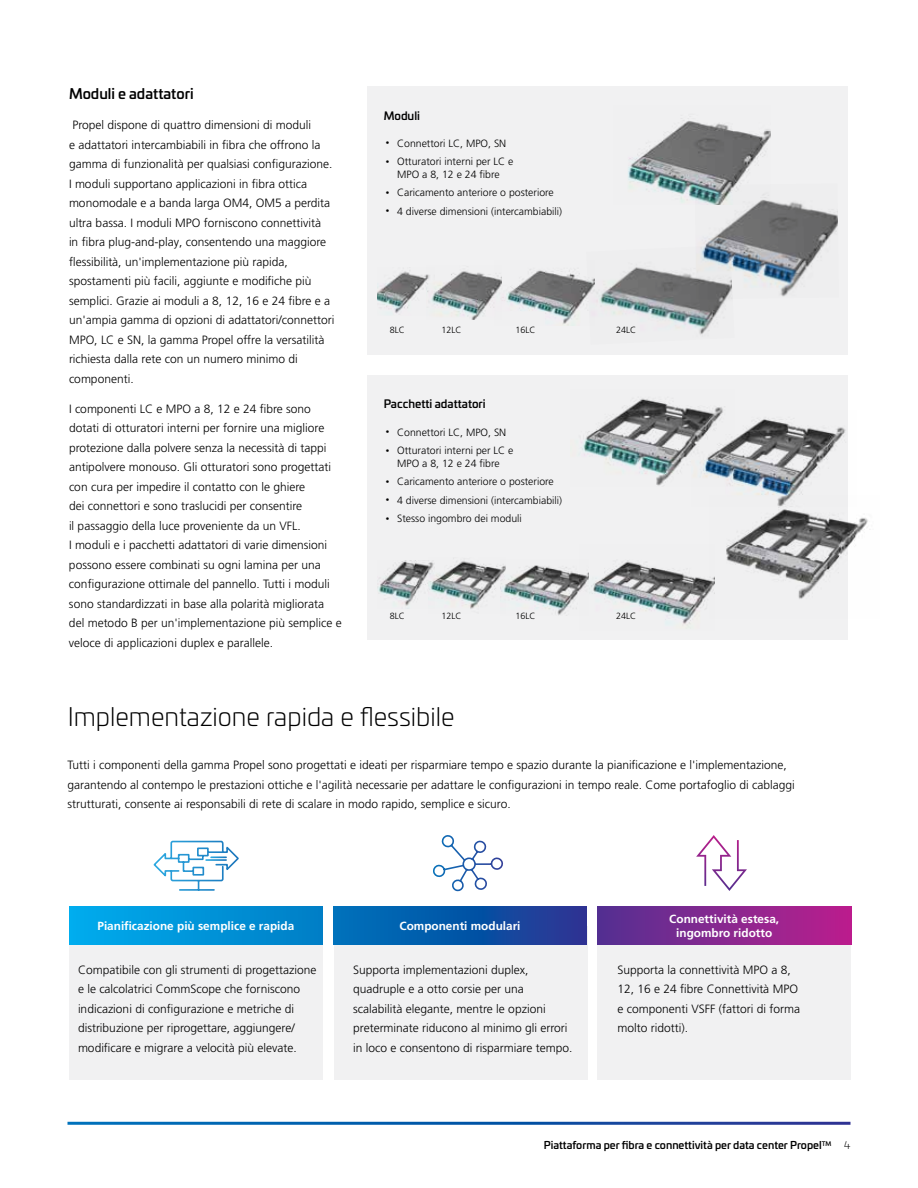
<style>
.page{position:relative;width:918px;height:1188px;background:#fff}
.page>*{position:absolute;margin:0;border:0;box-sizing:border-box;transform-origin:0 0}
.t1{font:300 27px "Frutiger LT Pro";color:#000}
.t2{font:300 25.5px "Univia Pro";color:#000}
.t3{font:500 14.25px "Univia Pro";color:#000}
.t4{font:300 12px/19.5px "Frutiger LT Pro";color:#000}
.t5{font:700 11.85px/13.5px "Frutiger LT Pro";color:#fff;text-align:center}
.t6{font:500 11.25px "Univia Pro";color:#000}
.t7{font:300 10.5px/12.8px "Frutiger LT Pro";color:#000}
.t8{font:500 10.5px "Univia Pro";color:#000}
.t9{font:300 9px "Frutiger LT Pro";color:#000}
.s1{font-weight:300}
</style>
<div class="page">
<div style="left:367px;top:375px;width:481px;height:264px;background:#f1f1f2"></div>
<div style="left:597px;top:926px;width:253px;height:154px;background:#f1f1f2"></div>
<div style="left:334px;top:926px;width:254px;height:154px;background:#f1f1f2"></div>
<div style="left:69px;top:926px;width:253px;height:154px;background:#f1f1f2"></div>
<div style="left:367px;top:86px;width:481px;height:269px;background:#f1f1f2"></div>
<img style="left:628px;top:118px;width:143px;height:84px">
<img style="left:581px;top:398px;width:144px;height:88px">
<img style="left:691px;top:410px;width:155px;height:86px">
<img style="left:695px;top:183px;width:143px;height:114px">
<img style="left:714px;top:496px;width:154px;height:103px">
<div style="left:69px;top:906px;width:254px;height:39px;background:linear-gradient(to right,#00acee,#007ec6)"></div>
<svg style="left:333px;top:906px;width:254px;height:39px;background:#0b53a6"></svg>
<div style="left:597px;top:906px;width:254px;height:39px;background:linear-gradient(to right,#543092,#bc1e8d)"></div>
<svg style="left:153px;top:840px;width:86px;height:51px"></svg>
<hr style="left:206px;top:859px;width:20px;height:2px;background:#fff">
<svg style="left:433px;top:835px;width:70px;height:57px"></svg>
<svg style="left:696px;top:835px;width:51px;height:56px"></svg>
<img style="left:377px;top:561px;width:52px;height:45px">
<img style="left:506px;top:565px;width:73px;height:50px">
<img style="left:579px;top:560px;width:135px;height:67px">
<img style="left:429px;top:561px;width:77px;height:48px">
<img style="left:377px;top:270px;width:50px;height:44px">
<img style="left:501px;top:269px;width:85px;height:56px">
<img style="left:586px;top:245px;width:149px;height:90px">
<img style="left:427px;top:271px;width:74px;height:49px">
<p class="t3" style="left:69px;top:83px;width:126px">Moduli e adattatori</p>
<p class="t4" style="left:69px;top:115px;width:267px">Propel dispone di quattro dimensioni di moduli<br>e adattatori intercambiabili in fibra che offrono la gamma di funzionalità per qualsiasi configurazione.<br>I moduli supportano applicazioni in fibra ottica monomodale e a banda larga OM4, OM5 a perdita ultra bassa. I moduli MPO forniscono connettività<br>in fibra plug-and-play, consentendo una maggiore flessibilità, un'implementazione più rapida, spostamenti più facili, aggiunte e modifiche più semplici. Grazie ai moduli a 8, 12, 16 e 24 fibre e a un'ampia gamma di opzioni di adattatori/connettori MPO, LC e SN, la gamma Propel offre la versatilità richiesta dalla rete con un numero minimo di componenti.</p>
<p class="t4" style="left:69px;top:399px;width:274px">I componenti LC e MPO a 8, 12 e 24 fibre sono dotati di otturatori interni per fornire una migliore protezione dalla polvere senza la necessità di tappi antipolvere monouso. Gli otturatori sono progettati con cura per impedire il contatto con le ghiere<br>dei connettori e sono traslucidi per consentire<br>il passaggio della luce proveniente da un VFL.<br>I moduli e i pacchetti adattatori di varie dimensioni possono essere combinati su ogni lamina per una configurazione ottimale del pannello. Tutti i moduli sono standardizzati in base alla polarità migliorata del metodo B per un'implementazione più semplice e veloce di applicazioni duplex e parallele.</p>
<p class="t6" style="left:384px;top:107px;width:38px">Moduli</p>
<h1 class="t1" style="left:384px;top:126px;width:9px">·</h1>
<p class="t7" style="left:397px;top:137px;width:111px">Connettori LC, MPO, SN</p>
<h1 class="t1" style="left:384px;top:145px;width:9px">·</h1>
<p class="t7" style="left:397px;top:155px;width:118px">Otturatori interni per LC e<br>MPO a 8, 12 e 24 fibre</p>
<h1 class="t1" style="left:384px;top:176px;width:9px">·</h1>
<p class="t7" style="left:397px;top:186px;width:158px">Caricamento anteriore o posteriore</p>
<h1 class="t1" style="left:384px;top:194px;width:9px">·</h1>
<p class="t7" style="left:397px;top:205px;width:166px">4 diverse dimensioni (intercambiabili)</p>
<p class="t9" style="left:390px;top:324px;width:17px">8LC</p>
<p class="t9" style="left:441px;top:324px;width:22px">12LC</p>
<p class="t9" style="left:516px;top:324px;width:22px">16LC</p>
<p class="t9" style="left:616px;top:324px;width:22px">24LC</p>
<p class="t6" style="left:384px;top:396px;width:104px">Pacchetti adattatori</p>
<h1 class="t1" style="left:384px;top:415px;width:9px">·</h1>
<p class="t7" style="left:397px;top:426px;width:111px">Connettori LC, MPO, SN</p>
<h1 class="t1" style="left:384px;top:434px;width:9px">·</h1>
<p class="t7" style="left:397px;top:444px;width:118px">Otturatori interni per LC e<br>MPO a 8, 12 e 24 fibre</p>
<h1 class="t1" style="left:384px;top:465px;width:9px">·</h1>
<p class="t7" style="left:397px;top:475px;width:158px">Caricamento anteriore o posteriore</p>
<h1 class="t1" style="left:384px;top:483px;width:9px">·</h1>
<p class="t7" style="left:397px;top:494px;width:166px">4 diverse dimensioni (intercambiabili)</p>
<h1 class="t1" style="left:384px;top:502px;width:9px">·</h1>
<p class="t7" style="left:397px;top:512px;width:126px">Stesso ingombro dei moduli</p>
<p class="t9" style="left:390px;top:611px;width:17px">8LC</p>
<p class="t9" style="left:441px;top:611px;width:22px">12LC</p>
<p class="t9" style="left:516px;top:611px;width:22px">16LC</p>
<p class="t9" style="left:616px;top:611px;width:22px">24LC</p>
<h2 class="t2" style="left:68px;top:699px;width:388px">Implementazione rapida e flessibile</h2>
<p class="t4" style="left:68px;top:755px;width:729px">Tutti i componenti della gamma Propel sono progettati e ideati per risparmiare tempo e spazio durante la pianificazione e l'implementazione, garantendo al contempo le prestazioni ottiche e l'agilità necessarie per adattare le configurazioni in tempo reale. Come portafoglio di cablaggi strutturati, consente ai responsabili di rete di scalare in modo rapido, semplice e sicuro.</p>
<p class="t5" style="left:97px;top:919px;width:198px">Pianificazione più semplice e rapida</p>
<p class="t5" style="left:399px;top:919px;width:123px">Componenti modulari</p>
<p class="t5" style="left:669px;top:913px;width:111px">Connettività estesa, ingombro ridotto</p>
<p class="t4" style="left:78px;top:960px;width:240px">Compatibile con gli strumenti di progettazione e le calcolatrici CommScope che forniscono indicazioni di configurazione e metriche di distribuzione per riprogettare, aggiungere/ modificare e migrare a velocità più elevate.</p>
<p class="t4" style="left:353px;top:960px;width:221px">Supporta implementazioni duplex, quadruple e a otto corsie per una scalabilità elegante, mentre le opzioni preterminate riducono al minimo gli errori in loco e consentono di risparmiare tempo.</p>
<p class="t4" style="left:617px;top:960px;width:184px">Supporta la connettività MPO a 8,<br>12, 16 e 24 fibre Connettività MPO e componenti VSFF (fattori di forma molto ridotti).</p>
<p class="t8" style="left:544px;top:1137px;width:308px">Piattaforma per fibra e connettività per data center Propel<sup>TM</sup> <span class="s1">4</span></p>
</div>
